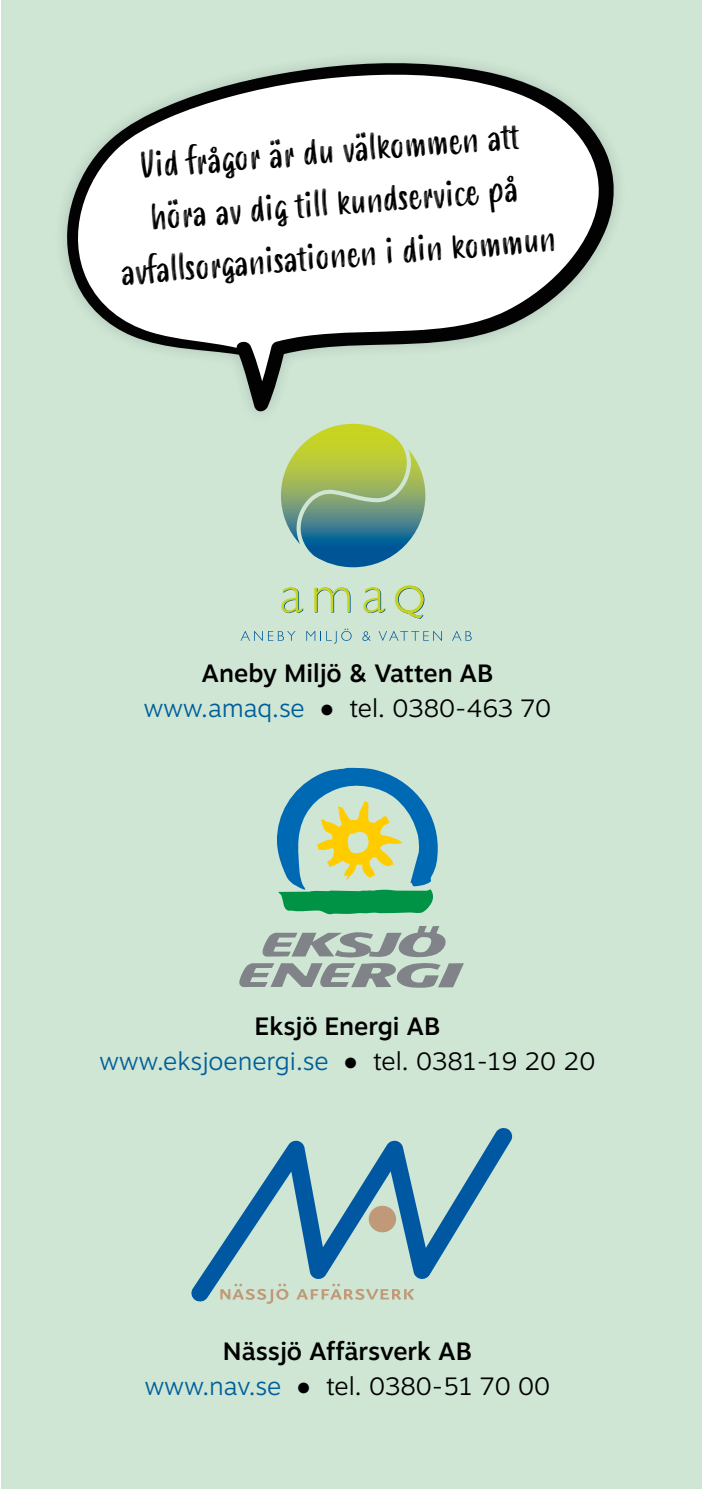
<style>
.page{position:relative;width:702px;height:1489px;background:#fff}
.page>*{position:absolute;margin:0;border:0;box-sizing:border-box;transform-origin:0 0}
.t1{font:35px/52.5px "Smoothy";color:#000;text-align:center}
.t2{font:500 25px/35px "Motiva Sans";color:#000;text-align:center}
.t3{font:300 25px/35px "Motiva Sans";color:#005f9a;text-align:center}
.s1{font-weight:300;color:#005f9a}
.s2{font-family:"Arial Narrow";font-weight:400}
.s3{font-weight:300}
.s4{font-weight:500;color:#000}
.s5{font-family:"Arial Narrow";font-weight:400;color:#000}
.s6{color:#000}
</style>
<div class="page">
<div style="left:2px;top:0;width:700px;height:1488px;background:#cfe6d5"></div>
<svg style="left:67px;top:61px;width:549px;height:351px;fill:#fff"></svg>
<svg style="left:191px;top:1128px;width:321px;height:174px"></svg>
<div style="left:368px;top:1205px;width:28px;height:27px;background:#c09a78;border-radius:50%"></div>
<svg style="left:277px;top:767px;width:161px;height:147px"></svg>
<svg style="left:240px;top:926px;width:224px;height:61px"></svg>
<svg style="left:241px;top:631px;width:54px;height:9px"></svg>
<svg style="left:306px;top:628px;width:45px;height:15px"></svg>
<svg style="left:362px;top:631px;width:9px;height:10px"></svg>
<svg style="left:378px;top:631px;width:64px;height:10px"></svg>
<svg style="left:452px;top:631px;width:19px;height:9px"></svg>
<svg style="left:281px;top:587px;width:22px;height:26px"></svg>
<svg style="left:314px;top:587px;width:36px;height:25px"></svg>
<svg style="left:363px;top:587px;width:22px;height:26px"></svg>
<svg style="left:395px;top:585px;width:29px;height:33px"></svg>
<svg style="left:281px;top:424px;width:144px;height:143px"></svg>
<h1 class="t1" style="left:112px;top:141px;width:437px;rotate:-4deg">Vid frågor är du välkommen att höra av dig till kundservice på avfallsorganisationen i din kommun</h1>
<p class="t2" style="left:144px;top:655px;width:409px">Aneby Miljö &amp; Vatten AB <span class="s1">www.amaq.se</span> <span class="s2">●</span> <span class="s3">tel. 0380-463 70</span></p>
<p class="t3" style="left:99px;top:1007px;width:497px"><span class="s4">Eksjö Energi AB<br></span>www.eksjoenergi.se <span class="s5">●</span> <span class="s6">tel. 0381-19 20 20</span></p>
<p class="t2" style="left:145px;top:1332px;width:407px">Nässjö Affärsverk AB<br><span class="s1">www.nav.se</span> <span class="s2">●</span> <span class="s3">tel. 0380-51 70 00</span></p>
</div>
